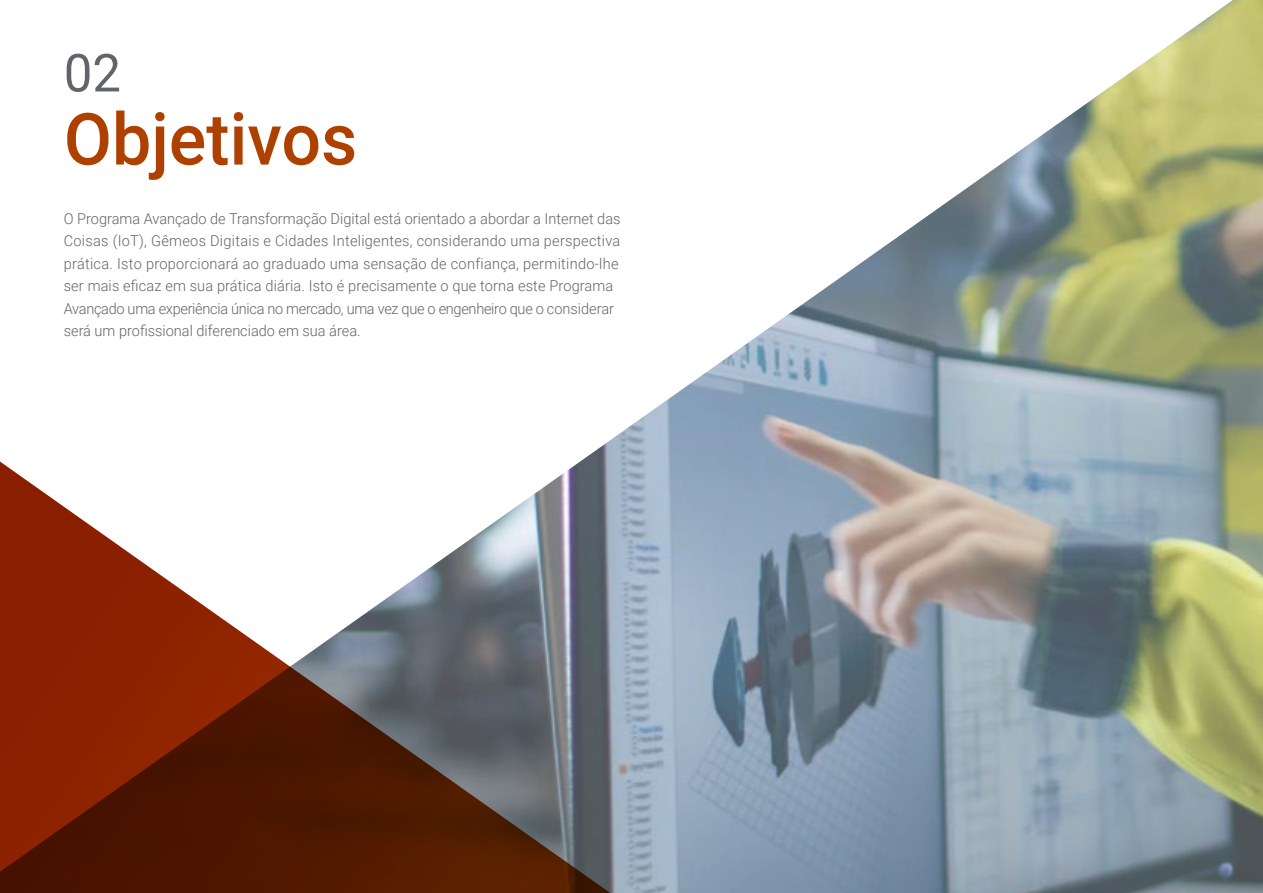
<style>
.page{position:relative;width:1263px;height:893px;background:#fff}
.page>*{position:absolute;margin:0;border:0;box-sizing:border-box;transform-origin:0 0}
.t1{font:500 72px "Roboto";color:#ae4000}
.t2{font:52.5px "Roboto";color:#61646a}
.t3{font:300 15px/22.5px "Roboto";letter-spacing:.01em;color:#61646a}
</style>
<div class="page">
<img style="left:602px;top:0;width:661px;height:893px">
<svg style="left:0;top:446px;width:640px;height:447px"></svg>
<h2 class="t2" style="left:64px;top:36px;width:59px">02</h2>
<h1 class="t1" style="left:64px;top:89px;width:295px">Objetivos</h1>
<p class="t3" style="left:64px;top:207px;width:558px">O Programa Avançado de Transformação Digital está orientado a abordar a Internet das Coisas (IoT), Gêmeos Digitais e Cidades Inteligentes, considerando uma perspectiva prática. Isto proporcionará ao graduado uma sensação de confiança, permitindo-lhe ser mais eficaz em sua prática diária. Isto é precisamente o que torna este Programa Avançado uma experiência única no mercado, uma vez que o engenheiro que o considerar será um profissional diferenciado em sua área.</p>
</div>
